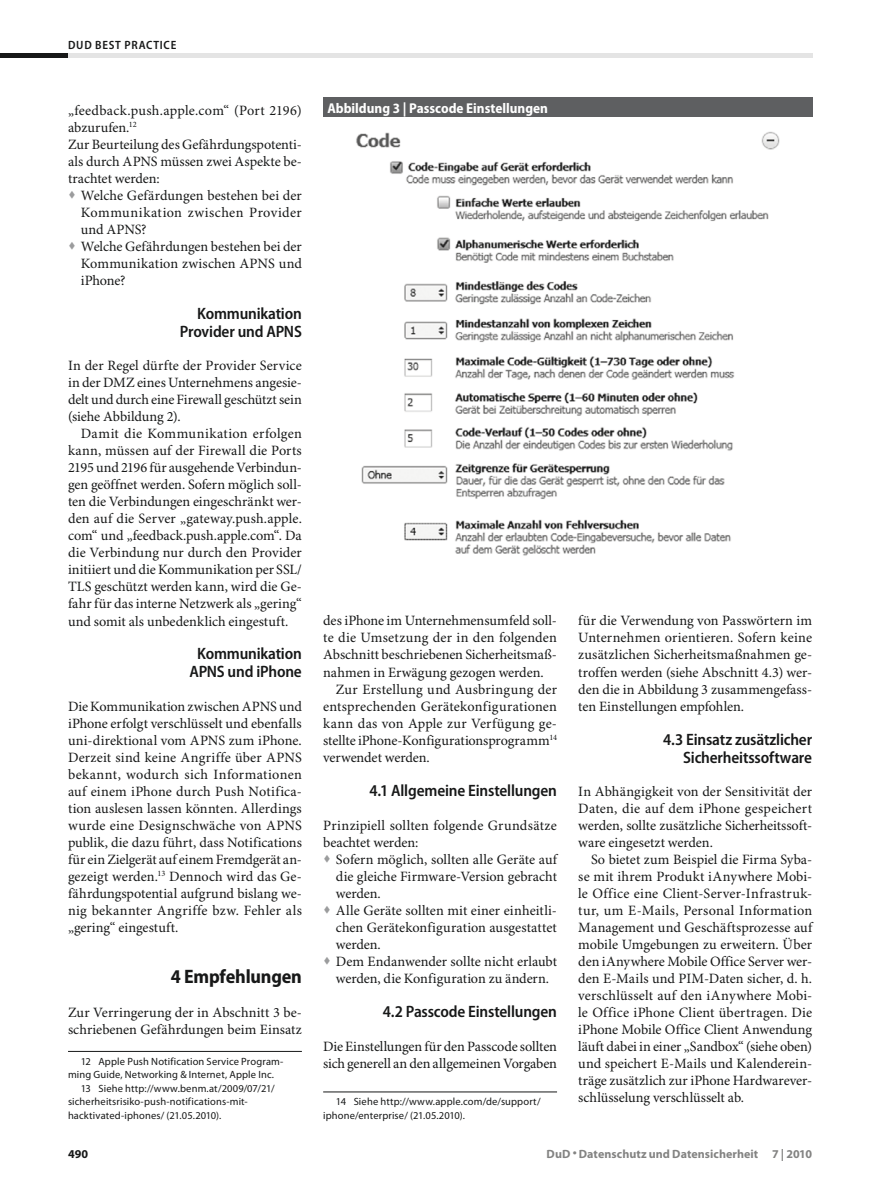
<style>
.page{position:relative;width:893px;height:1187px;background:#fff}
.page>*{position:absolute;margin:0;border:0;box-sizing:border-box;transform-origin:0 0}
.t1{font:700 semi-condensed 19.5px "Myriad Pro";letter-spacing:-.01em;color:#171818}
.t2{font:600 semi-condensed 16.5px/18px "Myriad Pro";letter-spacing:-.01em;color:#171818;text-align:right}
.t3{font:14.25px/17px "Minion Pro";color:#171818}
.t4{font:700 semi-condensed 14.25px "Myriad Pro";color:#fff}
.t5{font:14.25px "Minion Pro";letter-spacing:.02em;color:#171818}
.t6{font:700 12px "Myriad Pro";letter-spacing:.005em;color:#838382}
.t7{font:600 semi-condensed 12px "Myriad Pro";color:#171818}
.t8{font:700 12px "Myriad Pro";color:#171818}
.t9{font:10.5px/13.5px "Myriad Pro";letter-spacing:.015em;color:#171818}
</style>
<div class="page">
<hr style="left:0;top:53px;width:68px;height:4px;background:#171818">
<hr style="left:68px;top:53px;width:744px;height:4px;background:#e4e4e4">
<hr style="left:68px;top:1050px;width:234px;height:1px;background:#171818">
<hr style="left:323px;top:1091px;width:234px;height:1px;background:#171818">
<div style="left:323px;top:98px;width:489px;height:19px;background:#5e5f61"></div>
<img style="left:356px;top:131px;width:424px;height:425px">
<p class="t7" style="left:68px;top:39px;width:42px">DuD Best</p>
<p class="t7" style="left:125px;top:39px;width:15px">Practice</p>
<p class="t3" style="left:68px;top:102px;width:235px">„feedback.push.apple.com“ (Port 2196) abzurufen.<sup>12<br></sup>Zur Beurteilung des Gefährdungspotenti&shy;als durch APNS müssen zwei Aspekte be&shy;trachtet werden:</p>
<p class="t3" style="left:81px;top:187px;width:223px">Welche Gefärdungen bestehen bei der<br>Kommunikation zwischen Provider und APNS?<br>Welche Gefährdungen bestehen bei der<br>Kommunikation zwischen APNS und iPhone?</p>
<p class="t2" style="left:180px;top:305px;width:124px">Kommunikation<br>Provider und APNS</p>
<p class="t3" style="left:68px;top:357px;width:235px;text-align:justify">In der Regel dürfte der Provider Service in der DMZ eines Unternehmens angesie&shy;delt und durch eine Firewall geschützt sein (siehe Abbildung 2).</p>
<p class="t3" style="left:68px;top:426px;width:235px;text-align:justify;text-indent:13px">Damit die Kommunikation erfolgen kann, müssen auf der Firewall die Ports 2195 und 2196 für ausgehende Verbindun&shy;gen geöffnet werden. Sofern möglich soll&shy;ten die Verbindungen eingeschränkt wer&shy;den auf die Server „gateway.push.apple. com“ und „feedback.push.apple.com“. Da die Verbindung nur durch den Provider initiiert und die Kommunikation per SSL/ TLS geschützt werden kann, wird die Ge&shy;fahr für das interne Netzwerk als „gering“ und somit als unbedenklich eingestuft.</p>
<p class="t2" style="left:189px;top:645px;width:114px;text-align:center">Kommunikation<br>APNS und iPhone</p>
<p class="t3" style="left:68px;top:698px;width:235px;text-align:justify">Die Kommunikation zwischen APNS und iPhone erfolgt verschlüsselt und ebenfalls uni-direktional vom APNS zum iPhone.<br>Derzeit sind keine Angriffe über APNS bekannt, wodurch sich Informationen auf einem iPhone durch Push Notifica&shy;tion auslesen lassen könnten. Allerdings wurde eine Designschwäche von APNS publik, die dazu führt, dass Notifications für ein Zielgerät auf einem Fremdgerät an&shy;gezeigt werden.<sup>13</sup> Dennoch wird das Ge&shy;fährdungspotential aufgrund bislang we&shy;nig bekannter Angriffe bzw. Fehler als „gering“ eingestuft.</p>
<h1 class="t1" style="left:171px;top:965px;width:133px">4 Empfehlungen</h1>
<p class="t3" style="left:68px;top:1004px;width:235px">Zur Verringerung der in Abschnitt 3 be&shy;schriebenen Gefährdungen beim Einsatz</p>
<p class="t9" style="left:81px;top:1054px;width:204px">12 Apple Push Notification Service Program-</p>
<p class="t9" style="left:68px;top:1068px;width:208px">ming Guide, Networking &amp; Internet, Apple Inc.</p>
<p class="t9" style="left:81px;top:1081px;width:195px">13 Siehe http://www.benm.at/2009/07/21/</p>
<p class="t9" style="left:68px;top:1095px;width:181px">sicherheitsrisiko-push-notifications-mit-</p>
<p class="t9" style="left:68px;top:1108px;width:155px">hacktivated-iphones/ (21.05.2010).</p>
<p class="t4" style="left:327px;top:100px;width:222px">Abbildung 3 | Passcode Einstellungen</p>
<p class="t3" style="left:323px;top:613px;width:235px">des iPhone im Unternehmensumfeld soll-</p>
<p class="t3" style="left:323px;top:630px;width:235px">te die Umsetzung der in den folgenden</p>
<p class="t3" style="left:323px;top:647px;width:235px">Abschnitt beschriebenen Sicherheitsmaß-</p>
<p class="t3" style="left:323px;top:664px;width:222px">nahmen in Erwägung gezogen werden.</p>
<p class="t3" style="left:336px;top:681px;width:223px">Zur Erstellung und Ausbringung der</p>
<p class="t3" style="left:323px;top:698px;width:235px">entsprechenden Gerätekonfigurationen</p>
<p class="t5" style="left:323px;top:714px;width:235px">kann das von Apple zur Verfügung ge-</p>
<p class="t3" style="left:323px;top:732px;width:235px">stellte iPhone-Konfigurationsprogramm<sup>14</sup></p>
<p class="t3" style="left:323px;top:749px;width:108px">verwendet werden.</p>
<p class="t2" style="left:370px;top:781px;width:189px">4.1 Allgemeine Einstellungen</p>
<p class="t3" style="left:323px;top:817px;width:235px">Prinzipiell sollten folgende Grundsätze beachtet werden:</p>
<p class="t3" style="left:336px;top:851px;width:223px">Sofern möglich, sollten alle Geräte auf die gleiche Firmware-Version gebracht werden.<br>Alle Geräte sollten mit einer einheitli&shy;chen Gerätekonfiguration ausgestattet werden.<br>Dem Endanwender sollte nicht erlaubt werden, die Konfiguration zu ändern.</p>
<p class="t2" style="left:383px;top:1002px;width:176px">4.2 Passcode Einstellungen</p>
<p class="t3" style="left:323px;top:1038px;width:235px">Die Einstellungen für den Passcode sollten sich generell an den allgemeinen Vorgaben</p>
<p class="t9" style="left:323px;top:1095px;width:219px;text-indent:13px">14 Siehe http://www.apple.com/de/support/ iphone/enterprise/ (21.05.2010).</p>
<p class="t3" style="left:578px;top:613px;width:235px;text-align:justify">für die Verwendung von Passwörtern im Unternehmen orientieren. Sofern keine zusätzlichen Sicherheitsmaßnahmen ge&shy;troffen werden (siehe Abschnitt 4.3) wer&shy;den die in Abbildung 3 zusammengefass&shy;ten Einstellungen empfohlen.</p>
<p class="t2" style="left:663px;top:730px;width:151px">4.3 Einsatz zusätzlicher<br>Sicherheitssoftware</p>
<p class="t3" style="left:578px;top:783px;width:235px;text-align:justify">In Abhängigkeit von der Sensitivität der Daten, die auf dem iPhone gespeichert werden, sollte zusätzliche Sicherheitssoft&shy;ware eingesetzt werden.</p>
<p class="t3" style="left:578px;top:851px;width:235px;text-align:justify;text-indent:13px">So bietet zum Beispiel die Firma Syba&shy;se mit ihrem Produkt iAnywhere Mobi&shy;le Office eine Client-Server-Infrastruk&shy;tur, um E-Mails, Personal Information Management und Geschäftsprozesse auf mobile Umgebungen zu erweitern. Über den iAnywhere Mobile Office Server wer&shy;den E-Mails und PIM-Daten sicher, d. h. verschlüsselt auf den iAnywhere Mobi&shy;le Office iPhone Client übertragen. Die iPhone Mobile Office Client Anwendung läuft dabei in einer „Sandbox“ (siehe oben) und speichert E-Mails und Kalenderein&shy;träge zusätzlich zur iPhone Hardwarever&shy;schlüsselung verschlüsselt ab.</p>
<p class="t8" style="left:68px;top:1146px;width:22px">490</p>
<p class="t6" style="left:547px;top:1146px;width:267px">DuD • Datenschutz und Datensicherheit 7 | 2010</p>
</div>
